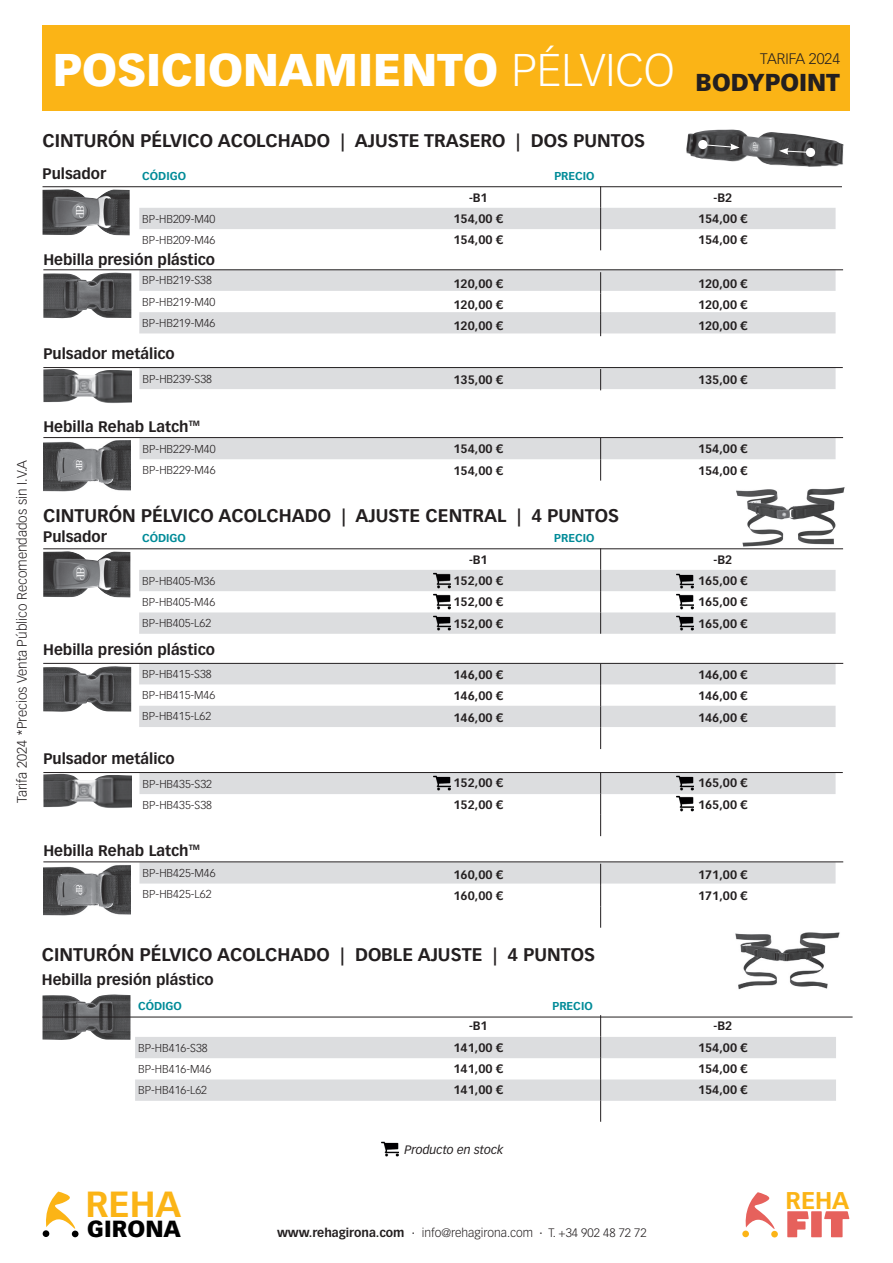
<style>
.page{position:relative;width:893px;height:1263px;background:#fff}
.page>*{position:absolute;margin:0;border:0;box-sizing:border-box;transform-origin:0 0}
.t1{font:900 45px "Vectora LT Std";color:#fff}
.t2{font:700 35.7px "Vectora LT Std";color:#fbb416}
.t3{font:900 24px "Vectora LT Std";color:#231f20}
.t4{font:700 23.85px "Vectora LT Std";color:#fbb416}
.t5{font:900 22.95px "Vectora LT Std";color:#000}
.t6{font:700 18px "Vectora LT Std";color:#231f20}
.t7{font:700 15px "Vectora LT Std";color:#231f20}
.t8{font:300 15px "Vectora LT Std";color:#231f20}
.t9{font:300 13.5px "Vectora LT Std";color:#231f20}
.t10{font:700 12px "Vectora LT Std";color:#231f20}
.t11{font:300 12px "Vectora LT Std";color:#231f20}
.t12{font:italic 12px "Vectora LT Std";color:#231f20}
.t13{font:300 11.25px "Vectora LT Std";color:#231f20}
.t14{font:700 11.25px "Vectora LT Std";color:#008b98}
.s1{font-weight:300}
.s2{font-weight:700}
</style>
<div class="page">
<div style="left:42px;top:26px;width:808px;height:85px;background:#fbb416"></div>
<svg style="left:46px;top:1191px;width:30px;height:38px"></svg>
<div style="left:43px;top:1230px;width:6px;height:7px;background:#000;border-radius:50%"></div>
<div style="left:72px;top:1230px;width:7px;height:7px;background:#000;border-radius:50%"></div>
<svg style="left:745px;top:1192px;width:30px;height:37px"></svg>
<div style="left:742px;top:1230px;width:7px;height:7px;background:#fbb416;border-radius:50%"></div>
<div style="left:771px;top:1231px;width:7px;height:6px;background:#fbb416;border-radius:50%"></div>
<svg style="left:787px;top:1211px;width:22px;height:26px"></svg>
<div style="left:811px;top:1211px;width:11px;height:26px;background:#e6615c"></div>
<svg style="left:824px;top:1211px;width:25px;height:26px"></svg>
<svg style="left:139px;top:187px;width:697px;height:63px"></svg>
<img style="left:43px;top:189px;width:87px;height:46px">
<svg style="left:139px;top:270px;width:697px;height:66px"></svg>
<hr style="left:43px;top:186px;width:799px;height:1px;background:#231f20">
<svg style="left:139px;top:368px;width:697px;height:22px;background:#dcdddf"></svg>
<svg style="left:139px;top:438px;width:697px;height:43px"></svg>
<svg style="left:139px;top:862px;width:697px;height:66px"></svg>
<img style="left:736px;top:487px;width:109px;height:60px">
<svg style="left:139px;top:549px;width:697px;height:85px"></svg>
<svg style="left:139px;top:664px;width:697px;height:85px"></svg>
<svg style="left:135px;top:1015px;width:701px;height:107px"></svg>
<img style="left:735px;top:932px;width:105px;height:58px">
<img style="left:686px;top:130px;width:158px;height:37px">
<svg style="left:706px;top:141px;width:36px;height:9px"></svg>
<svg style="left:779px;top:145px;width:32px;height:10px"></svg>
<div style="left:806px;top:148px;width:9px;height:9px;background:#fff;border-radius:50%"></div>
<div style="left:698px;top:140px;width:9px;height:9px;background:#fff;border-radius:50%"></div>
<img style="left:43px;top:273px;width:88px;height:45px">
<hr style="left:43px;top:269px;width:800px;height:1px;background:#231f20">
<img style="left:43px;top:438px;width:87px;height:54px">
<img style="left:43px;top:369px;width:89px;height:34px">
<hr style="left:43px;top:367px;width:800px;height:1px;background:#231f20">
<hr style="left:43px;top:437px;width:800px;height:1px;background:#231f20">
<img style="left:43px;top:862px;width:87px;height:54px">
<img style="left:43px;top:774px;width:89px;height:34px">
<hr style="left:43px;top:772px;width:800px;height:1px;background:#231f20">
<hr style="left:43px;top:861px;width:800px;height:1px;background:#231f20">
<img style="left:43px;top:551px;width:87px;height:46px">
<img style="left:43px;top:666px;width:88px;height:46px">
<hr style="left:43px;top:548px;width:800px;height:1px;background:#231f20">
<hr style="left:43px;top:663px;width:800px;height:1px;background:#231f20">
<img style="left:43px;top:994px;width:87px;height:46px">
<hr style="left:43px;top:1017px;width:810px;height:1px;background:#231f20">
<img style="left:433px;top:614px;width:18px;height:17px">
<img style="left:676px;top:614px;width:18px;height:17px">
<img style="left:433px;top:572px;width:18px;height:17px">
<img style="left:433px;top:593px;width:18px;height:17px">
<img style="left:676px;top:593px;width:18px;height:17px">
<svg style="left:139px;top:773px;width:697px;height:63px"></svg>
<img style="left:433px;top:775px;width:18px;height:17px">
<img style="left:381px;top:1141px;width:18px;height:16px">
<img style="left:676px;top:572px;width:18px;height:17px">
<img style="left:676px;top:795px;width:18px;height:17px">
<img style="left:676px;top:774px;width:18px;height:17px">
<p class="t9" style="left:14px;top:803px;width:345px;rotate:-90deg">Tarifa 2024 *Precios Venta Público Recomendados sin I.V.A</p>
<p class="t1" style="left:53px;top:41px;width:623px">POSICIONAMIENTO <span class="s1">PÉLVICO</span></p>
<p class="t6" style="left:43px;top:130px;width:604px">CINTURÓN PÉLVICO ACOLCHADO | AJUSTE TRASERO | DOS PUNTOS</p>
<p class="t8" style="left:760px;top:50px;width:82px">TARIFA 2024</p>
<p class="t3" style="left:696px;top:67px;width:146px">BODYPOINT</p>
<p class="t7" style="left:43px;top:165px;width:65px">Pulsador</p>
<p class="t14" style="left:142px;top:169px;width:45px">CÓDIGO</p>
<p class="t14" style="left:554px;top:169px;width:42px">PRECIO</p>
<p class="t13" style="left:142px;top:212px;width:75px">BP-HB209-M40</p>
<p class="t13" style="left:142px;top:233px;width:75px">BP-HB209-M46</p>
<p class="t10" style="left:469px;top:190px;width:20px">-B1</p>
<p class="t10" style="left:714px;top:190px;width:20px">-B2</p>
<p class="t10" style="left:453px;top:211px;width:51px">154,00 €</p>
<p class="t10" style="left:698px;top:211px;width:51px">154,00 €</p>
<p class="t10" style="left:453px;top:233px;width:51px">154,00 €</p>
<p class="t10" style="left:698px;top:233px;width:51px">154,00 €</p>
<p class="t7" style="left:43px;top:250px;width:173px">Hebilla presión plástico</p>
<p class="t13" style="left:142px;top:274px;width:71px">BP-HB219-S38</p>
<p class="t13" style="left:142px;top:295px;width:75px">BP-HB219-M40</p>
<p class="t13" style="left:142px;top:316px;width:75px">BP-HB219-M46</p>
<p class="t7" style="left:43px;top:344px;width:133px">Pulsador metálico</p>
<p class="t13" style="left:142px;top:372px;width:71px">BP-HB239-S38</p>
<p class="t7" style="left:43px;top:417px;width:158px">Hebilla Rehab Latch<sup>TM</sup></p>
<p class="t13" style="left:142px;top:442px;width:75px">BP-HB229-M40</p>
<p class="t13" style="left:142px;top:463px;width:75px">BP-HB229-M46</p>
<p class="t10" style="left:453px;top:276px;width:51px">120,00 €</p>
<p class="t10" style="left:698px;top:276px;width:51px">120,00 €</p>
<p class="t10" style="left:453px;top:297px;width:51px">120,00 €</p>
<p class="t10" style="left:698px;top:297px;width:51px">120,00 €</p>
<p class="t10" style="left:453px;top:319px;width:51px">120,00 €</p>
<p class="t10" style="left:698px;top:319px;width:51px">120,00 €</p>
<p class="t10" style="left:453px;top:373px;width:51px">135,00 €</p>
<p class="t10" style="left:698px;top:373px;width:51px">135,00 €</p>
<p class="t10" style="left:453px;top:442px;width:51px">154,00 €</p>
<p class="t10" style="left:698px;top:442px;width:51px">154,00 €</p>
<p class="t10" style="left:453px;top:463px;width:51px">154,00 €</p>
<p class="t10" style="left:698px;top:463px;width:51px">154,00 €</p>
<p class="t6" style="left:43px;top:505px;width:577px">CINTURÓN PÉLVICO ACOLCHADO | AJUSTE CENTRAL | 4 PUNTOS</p>
<p class="t7" style="left:43px;top:527px;width:65px">Pulsador</p>
<p class="t14" style="left:142px;top:531px;width:45px">CÓDIGO</p>
<p class="t14" style="left:554px;top:531px;width:42px">PRECIO</p>
<p class="t13" style="left:142px;top:574px;width:75px">BP-HB405-M36</p>
<p class="t13" style="left:142px;top:595px;width:75px">BP-HB405-M46</p>
<p class="t13" style="left:142px;top:617px;width:71px">BP-HB405-L62</p>
<p class="t10" style="left:469px;top:552px;width:20px">-B1</p>
<p class="t10" style="left:714px;top:552px;width:20px">-B2</p>
<p class="t10" style="left:453px;top:573px;width:51px">152,00 €</p>
<p class="t10" style="left:698px;top:573px;width:51px">165,00 €</p>
<p class="t10" style="left:453px;top:595px;width:51px">152,00 €</p>
<p class="t10" style="left:698px;top:595px;width:51px">165,00 €</p>
<p class="t10" style="left:453px;top:616px;width:51px">152,00 €</p>
<p class="t10" style="left:698px;top:616px;width:51px">165,00 €</p>
<p class="t7" style="left:43px;top:640px;width:173px">Hebilla presión plástico</p>
<p class="t13" style="left:142px;top:667px;width:71px">BP-HB415-S38</p>
<p class="t13" style="left:142px;top:689px;width:75px">BP-HB415-M46</p>
<p class="t13" style="left:142px;top:710px;width:71px">BP-HB415-L62</p>
<p class="t7" style="left:43px;top:749px;width:133px">Pulsador metálico</p>
<p class="t13" style="left:142px;top:777px;width:71px">BP-HB435-S32</p>
<p class="t13" style="left:142px;top:798px;width:71px">BP-HB435-S38</p>
<p class="t7" style="left:43px;top:842px;width:158px">Hebilla Rehab Latch<sup>TM</sup></p>
<p class="t13" style="left:142px;top:866px;width:75px">BP-HB425-M46</p>
<p class="t13" style="left:142px;top:888px;width:71px">BP-HB425-L62</p>
<p class="t10" style="left:453px;top:667px;width:51px">146,00 €</p>
<p class="t10" style="left:698px;top:667px;width:51px">146,00 €</p>
<p class="t10" style="left:453px;top:689px;width:51px">146,00 €</p>
<p class="t10" style="left:698px;top:689px;width:51px">146,00 €</p>
<p class="t10" style="left:453px;top:710px;width:51px">146,00 €</p>
<p class="t10" style="left:698px;top:710px;width:51px">146,00 €</p>
<p class="t10" style="left:453px;top:776px;width:51px">152,00 €</p>
<p class="t10" style="left:698px;top:776px;width:51px">165,00 €</p>
<p class="t10" style="left:453px;top:797px;width:51px">152,00 €</p>
<p class="t10" style="left:698px;top:797px;width:51px">165,00 €</p>
<p class="t10" style="left:453px;top:867px;width:51px">160,00 €</p>
<p class="t10" style="left:698px;top:867px;width:51px">171,00 €</p>
<p class="t10" style="left:453px;top:889px;width:51px">160,00 €</p>
<p class="t10" style="left:698px;top:889px;width:51px">171,00 €</p>
<p class="t6" style="left:42px;top:944px;width:555px">CINTURÓN PÉLVICO ACOLCHADO | DOBLE AJUSTE | 4 PUNTOS</p>
<p class="t7" style="left:42px;top:970px;width:173px">Hebilla presión plástico</p>
<p class="t14" style="left:138px;top:999px;width:45px">CÓDIGO</p>
<p class="t14" style="left:552px;top:999px;width:42px">PRECIO</p>
<p class="t13" style="left:138px;top:1041px;width:71px">BP-HB416-S38</p>
<p class="t13" style="left:138px;top:1062px;width:75px">BP-HB416-M46</p>
<p class="t13" style="left:138px;top:1084px;width:71px">BP-HB416-L62</p>
<p class="t10" style="left:469px;top:1019px;width:20px">-B1</p>
<p class="t10" style="left:714px;top:1019px;width:20px">-B2</p>
<p class="t10" style="left:453px;top:1040px;width:51px">141,00 €</p>
<p class="t10" style="left:698px;top:1040px;width:51px">154,00 €</p>
<p class="t10" style="left:453px;top:1061px;width:51px">141,00 €</p>
<p class="t10" style="left:698px;top:1061px;width:51px">154,00 €</p>
<p class="t10" style="left:453px;top:1083px;width:51px">141,00 €</p>
<p class="t10" style="left:698px;top:1083px;width:51px">154,00 €</p>
<p class="t12" style="left:404px;top:1143px;width:100px">Producto en stock</p>
<h2 class="t2" style="left:85px;top:1183px;width:97px">REHA</h2>
<h3 class="t5" style="left:87px;top:1214px;width:95px">GIRONA</h3>
<p class="t11" style="left:277px;top:1226px;width:371px"><span class="s2">www.rehagirona.com</span> · info@rehagirona.com · T. +34 902 48 72 72</p>
<h3 class="t4" style="left:786px;top:1186px;width:65px">REHA</h3>
</div>
